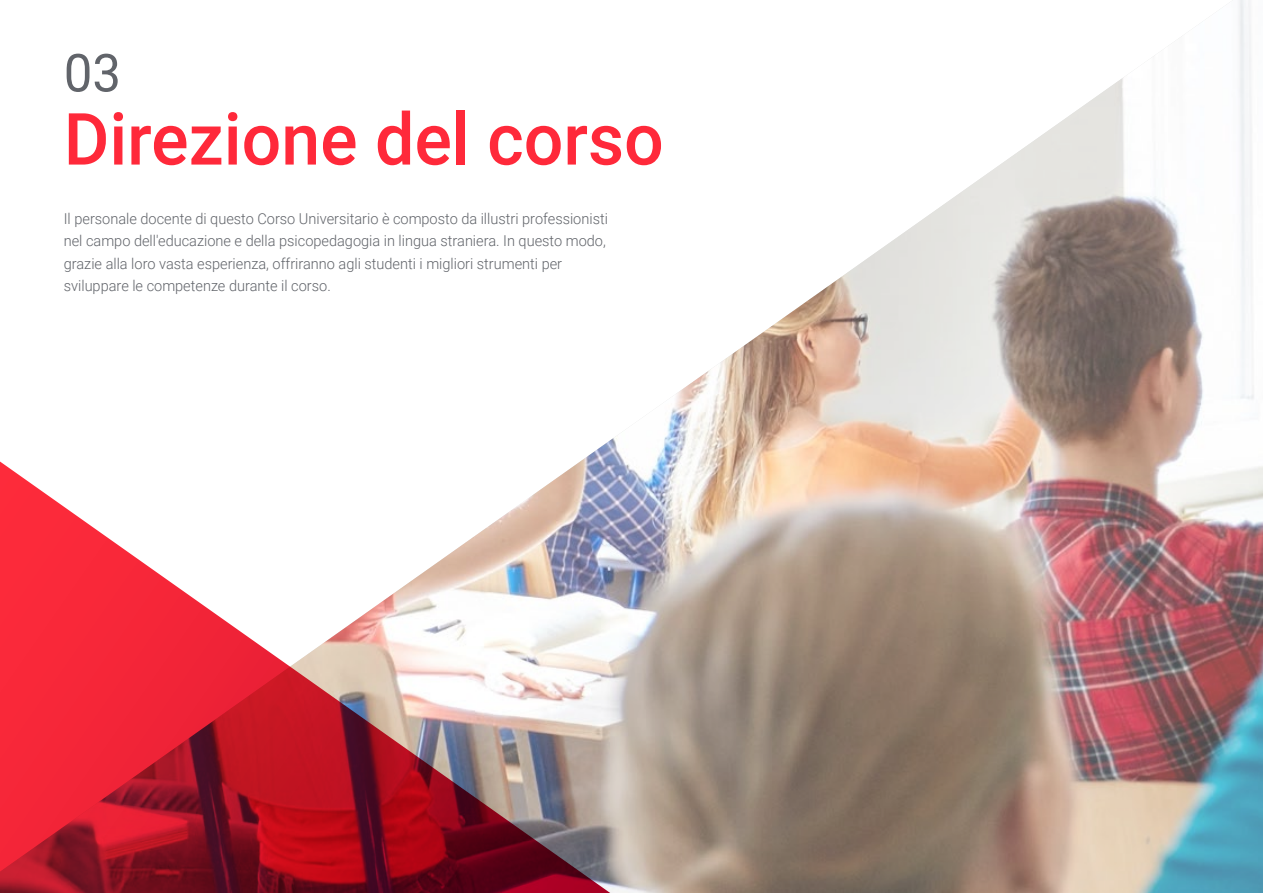
<style>
.page{position:relative;width:1263px;height:893px;background:#fff}
.page>*{position:absolute;margin:0;border:0;box-sizing:border-box;transform-origin:0 0}
.t1{font:500 72px "Roboto";color:#ff293a}
.t2{font:52.5px "Roboto";color:#61646a}
.t3{font:300 15px/22.5px "Roboto";color:#61646a}
</style>
<div class="page">
<img style="left:602px;top:0;width:661px;height:893px">
<svg style="left:0;top:446px;width:640px;height:447px"></svg>
<h2 class="t2" style="left:64px;top:36px;width:59px">03</h2>
<h1 class="t1" style="left:64px;top:89px;width:601px">Direzione del corso</h1>
<p class="t3" style="left:64px;top:207px;width:546px">Il personale docente di questo Corso Universitario è composto da illustri professionisti nel campo dell'educazione e della psicopedagogia in lingua straniera. In questo modo, grazie alla loro vasta esperienza, offriranno agli studenti i migliori strumenti per sviluppare le competenze durante il corso.</p>
</div>
